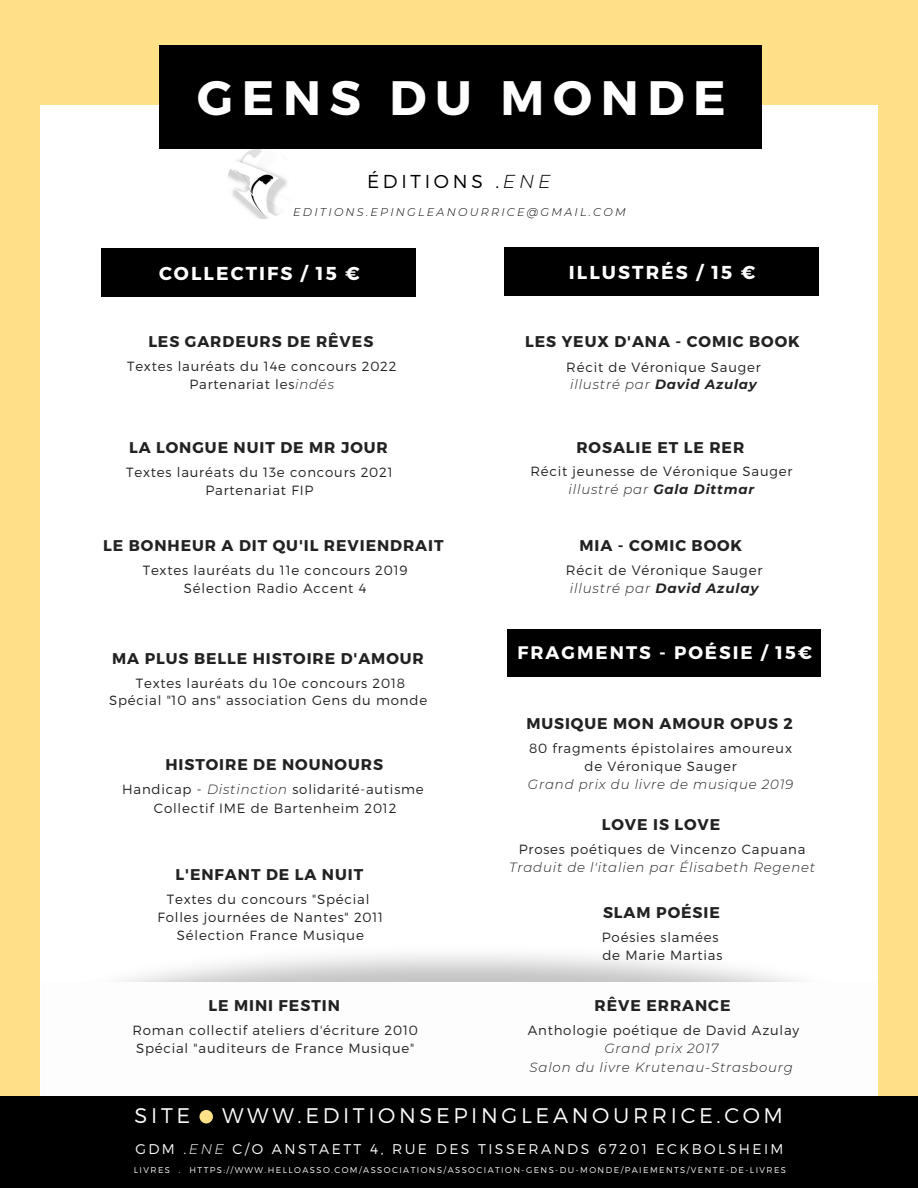
<style>
.page{position:relative;width:918px;height:1188px;background:#ffe187}
.page>*{position:absolute;margin:0;border:0;box-sizing:border-box;transform-origin:0 0}
.t1{font:700 48.3px "Montserrat";letter-spacing:.18em;color:#fff}
.t2{font:300 21.15px "Montserrat";letter-spacing:.17em;color:#fdfdfd}
.t3{font:700 18.75px "Montserrat";letter-spacing:.11em;color:#fff}
.t4{font:300 18.75px "Montserrat";letter-spacing:.2em;color:#000}
.t5{font:700 18.15px "Montserrat";letter-spacing:.11em;color:#fff}
.t6{font:700 15.6px "Montserrat";letter-spacing:.06em;color:#222}
.t7{font:300 14.1px "Montserrat";letter-spacing:.17em;color:#fdfdfd}
.t8{font:300 13.5px/18px "Montserrat";letter-spacing:.06em;color:#222}
.t9{font:300 13.35px/17.9px "Montserrat";letter-spacing:.06em;color:#222;text-align:center}
.t10{font:italic 300 13.35px/18.9px "Montserrat";letter-spacing:.06em;color:#222;text-align:center}
.t11{font:italic 300 11.25px "Montserrat";letter-spacing:.2em;color:#000}
.t12{font:300 8.4px "Montserrat";letter-spacing:.17em;color:#fdfdfd}
.s1{font-style:italic}
.s2{font-weight:700;font-style:italic}
</style>
<div class="page">
<div style="left:40px;top:105px;width:838px;height:1018px;background:#fff"></div>
<img style="left:228px;top:148px;width:68px;height:70px">
<div style="left:159px;top:45px;width:603px;height:103px;background:#000"></div>
<div style="left:101px;top:248px;width:315px;height:49px;background:#000"></div>
<div style="left:504px;top:247px;width:315px;height:49px;background:#000"></div>
<div style="left:507px;top:630px;width:314px;height:47px;background:#000"></div>
<div style="left:0;top:1096px;width:918px;height:92px;background:#000"></div>
<div style="left:199px;top:1110px;width:14px;height:13px;background:#ffe187;border-radius:50%"></div>
<h1 class="t1" style="left:197px;top:66px;width:530px">GENS DU MONDE</h1>
<h3 class="t4" style="left:367px;top:169px;width:185px">ÉDITIONS .<span class="s1">ENE</span></h3>
<p class="t11" style="left:293px;top:205px;width:334px">EDITIONS.EPINGLEANOURRICE@GMAIL.COM</p>
<h3 class="t3" style="left:159px;top:261px;width:202px">COLLECTIFS / 15 €</h3>
<p class="t6" style="left:148px;top:332px;width:227px">LES GARDEURS DE RÊVES</p>
<p class="t9" style="left:127px;top:357px;width:271px">Textes lauréats du 14e concours 2022<br>Partenariat les<span class="s1">indés</span></p>
<p class="t6" style="left:129px;top:437px;width:260px">LA LONGUE NUIT DE MR JOUR</p>
<p class="t9" style="left:126px;top:462px;width:268px">Textes lauréats du 13e concours 2021<br>Partenariat FIP</p>
<p class="t6" style="left:103px;top:536px;width:342px">LE BONHEUR A DIT QU'IL REVIENDRAIT</p>
<p class="t9" style="left:143px;top:561px;width:266px">Textes lauréats du 11e concours 2019<br>Sélection Radio Accent 4</p>
<p class="t6" style="left:112px;top:648px;width:313px">MA PLUS BELLE HISTOIRE D'AMOUR</p>
<p class="t9" style="left:109px;top:673px;width:320px">Textes lauréats du 10e concours 2018<br>Spécial "10 ans" association Gens du monde</p>
<p class="t6" style="left:165px;top:755px;width:219px">HISTOIRE DE NOUNOURS</p>
<p class="t9" style="left:122px;top:780px;width:303px;line-height:18.9px">Handicap - <span class="s1">Distinction</span> solidarité-autisme<br>Collectif IME de Bartenheim 2012</p>
<p class="t6" style="left:176px;top:865px;width:189px">L'ENFANT DE LA NUIT</p>
<p class="t9" style="left:158px;top:890px;width:227px">Textes du concours "Spécial<br>Folles journées de Nantes" 2011<br>Sélection France Musique</p>
<p class="t6" style="left:208px;top:995px;width:133px">LE MINI FESTIN</p>
<p class="t9" style="left:132px;top:1021px;width:287px;text-align:left">Roman collectif ateliers d'écriture 2010<br>Spécial "auditeurs de France Musique"</p>
<h3 class="t3" style="left:569px;top:260px;width:188px">ILLUSTRÉS / 15 €</h3>
<p class="t6" style="left:525px;top:332px;width:276px">LES YEUX D'ANA - COMIC BOOK</p>
<p class="t9" style="left:566px;top:357px;width:196px;text-align:left">Récit de Véronique Sauger <span class="s1">illustré par</span> <span class="s2">David Azulay</span></p>
<p class="t6" style="left:576px;top:437px;width:169px">ROSALIE ET LE RER</p>
<p class="t9" style="left:530px;top:462px;width:263px">Récit jeunesse de Véronique Sauger <span class="s1">illustré par</span> <span class="s2">Gala Dittmar</span></p>
<p class="t6" style="left:580px;top:535px;width:164px">MIA - COMIC BOOK</p>
<p class="t8" style="left:566px;top:560px;width:198px">Récit de Véronique Sauger <span class="s1">illustré par</span> <span class="s2">David Azulay</span></p>
<h3 class="t5" style="left:518px;top:641px;width:296px">FRAGMENTS - POÉSIE / 15€</h3>
<p class="t6" style="left:526px;top:713px;width:268px">MUSIQUE MON AMOUR OPUS 2</p>
<p class="t9" style="left:529px;top:739px;width:264px">80 fragments épistolaires amoureux de Véronique Sauger</p>
<p class="t10" style="left:528px;top:774px;width:267px">Grand prix du livre de musique 2019</p>
<p class="t6" style="left:602px;top:814px;width:120px">LOVE IS LOVE</p>
<p class="t9" style="left:519px;top:840px;width:288px">Proses poétiques de Vincenzo Capuana</p>
<p class="t10" style="left:509px;top:857px;width:308px">Traduit de l'italien par Élisabeth Regenet</p>
<p class="t6" style="left:603px;top:903px;width:118px">SLAM POÉSIE</p>
<p class="t9" style="left:602px;top:928px;width:122px;text-align:left">Poésies slamées de Marie Martias</p>
<p class="t6" style="left:595px;top:995px;width:137px">RÊVE ERRANCE</p>
<p class="t9" style="left:528px;top:1021px;width:273px">Anthologie poétique de David Azulay</p>
<p class="t10" style="left:530px;top:1039px;width:265px">Grand prix 2017<br>Salon du livre Krutenau-Strasbourg</p>
<h2 class="t2" style="left:135px;top:1102px;width:57px">SITE</h2>
<h2 class="t2" style="left:222px;top:1102px;width:562px">WWW.EDITIONSEPINGLEANOURRICE.COM</h2>
<p class="t7" style="left:135px;top:1140px;width:650px">GDM .<span class="s1">ENE</span> C/O ANSTAETT 4, RUE DES TISSERANDS 67201 ECKBOLSHEIM</p>
<p class="t12" style="left:134px;top:1164px;width:654px">LIVRES . HTTPS://WWW.HELLOASSO.COM/ASSOCIATIONS/ASSOCIATION-GENS-DU-MONDE/PAIEMENTS/VENTE-DE-LIVRES</p>
</div>
